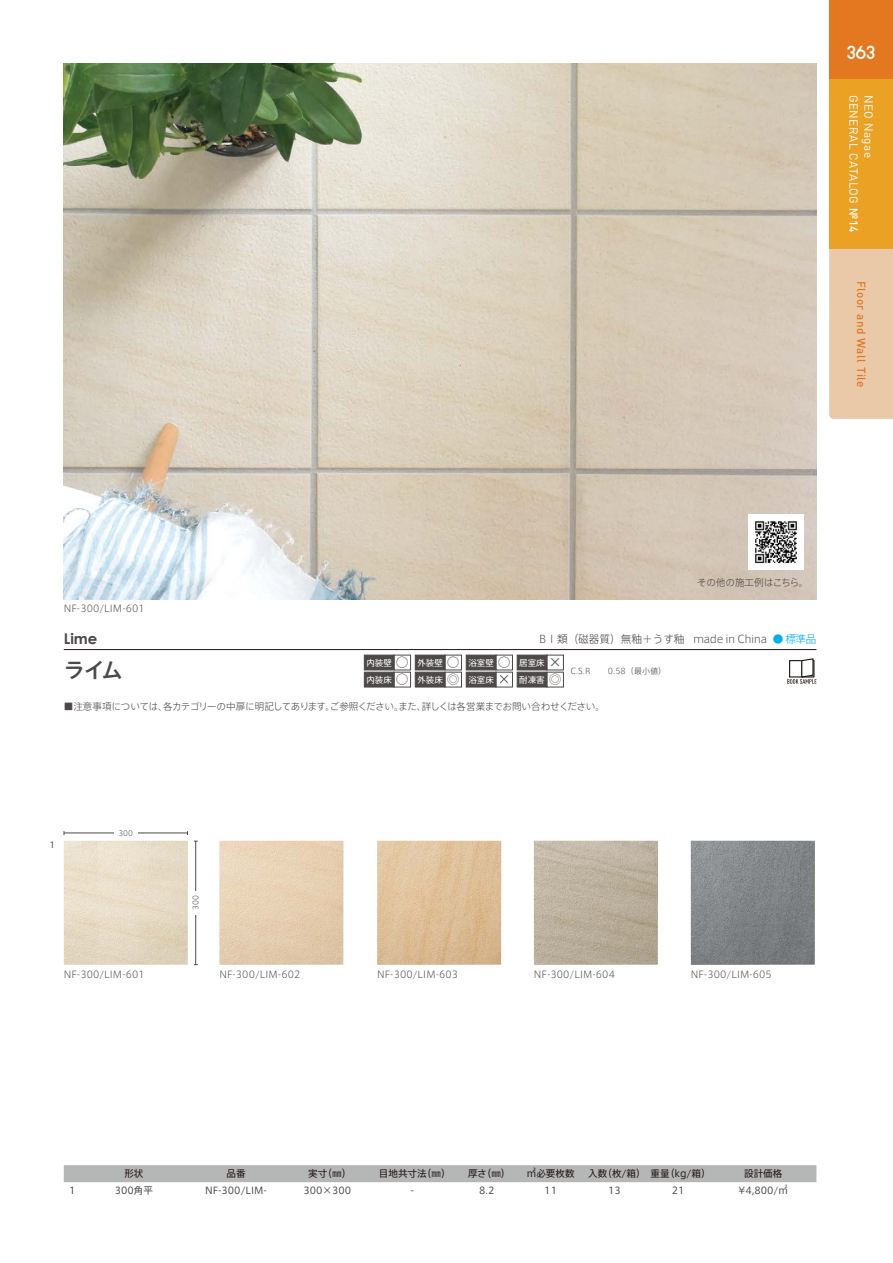
<style>
.page{position:relative;width:893px;height:1263px;background:#fff}
.page>*{position:absolute;margin:0;border:0;box-sizing:border-box;transform-origin:0 0}
.t1{font:500 21.3px "Axis Std";color:#4c4948}
.t2{font:19.2px "Arciform";color:#fff}
.t3{font:700 14.85px "Century Gothic";color:#4c4948}
.t4{font:11.7px "DIN Pro";letter-spacing:.04em;color:#fff}
.t5{font:500 11.7px "DIN Pro";letter-spacing:.04em;color:#e47820}
.t6{font:300 10.65px "Axis Std";letter-spacing:-.04em;color:#4c4948}
.t7{font:300 9.6px "Axis Std";color:#4c4948}
.t8{font:300 9.6px "Axis Std";letter-spacing:-.04em;color:#4c4948}
.t9{font:9.6px "Axis Std";color:#221815}
.t10{font:9.6px "Axis Std";color:#4c4948}
.t11{font:8.55px/17.1px "Axis Std";color:#fff}
.t12{font:8.55px "Axis Std";color:#4c4948}
.t13{font:300 8.1px "Axis Std";color:#4c4948}
.t14{font:300 7.5px "Axis Std";color:#4c4948}
.s1{font-weight:500}
.s2{font-size:12.75px;color:#4c4948}
.s3{color:#00afec}
</style>
<div class="page">
<img style="left:64px;top:64px;width:752px;height:536px">
<hr style="left:64px;top:649px;width:752px;height:1px;background:#221815">
<div style="left:394px;top:655px;width:17px;height:15px;background:#fff;border:1px solid #4c4948"></div>
<div style="left:364px;top:655px;width:30px;height:15px;background:#4c4948"></div>
<div style="left:445px;top:655px;width:17px;height:15px;background:#fff;border:1px solid #4c4948"></div>
<div style="left:415px;top:655px;width:30px;height:15px;background:#4c4948"></div>
<div style="left:496px;top:655px;width:17px;height:15px;background:#fff;border:1px solid #4c4948"></div>
<div style="left:466px;top:655px;width:30px;height:15px;background:#4c4948"></div>
<div style="left:394px;top:672px;width:17px;height:15px;background:#fff;border:1px solid #4c4948"></div>
<div style="left:364px;top:672px;width:30px;height:15px;background:#4c4948"></div>
<div style="left:445px;top:672px;width:17px;height:15px;background:#fff;border:1px solid #4c4948"></div>
<div style="left:415px;top:672px;width:30px;height:15px;background:#4c4948"></div>
<div style="left:496px;top:672px;width:17px;height:15px;background:#fff;border:1px solid #4c4948"></div>
<div style="left:466px;top:672px;width:30px;height:15px;background:#4c4948"></div>
<div style="left:547px;top:655px;width:17px;height:15px;background:#fff;border:1px solid #4c4948"></div>
<div style="left:517px;top:655px;width:30px;height:15px;background:#4c4948"></div>
<div style="left:547px;top:672px;width:17px;height:15px;background:#fff;border:1px solid #4c4948"></div>
<div style="left:517px;top:672px;width:30px;height:15px;background:#4c4948"></div>
<hr style="left:64px;top:833px;width:124px;height:1px;background:#4c4948">
<div style="left:114px;top:827px;width:23px;height:12px;background:#fff"></div>
<hr style="left:195px;top:841px;width:1px;height:124px;background:#4c4948">
<div style="left:190px;top:891px;width:12px;height:23px;background:#fff"></div>
<img style="left:64px;top:841px;width:124px;height:124px">
<img style="left:219px;top:841px;width:124px;height:124px">
<img style="left:377px;top:841px;width:124px;height:124px">
<img style="left:534px;top:841px;width:124px;height:124px">
<img style="left:691px;top:841px;width:124px;height:124px">
<div style="left:64px;top:1165px;width:752px;height:17px;background:#b5b6b6"></div>
<img style="left:748px;top:514px;width:56px;height:56px">
<svg style="left:787px;top:658px;width:29px;height:26px"></svg>
<div style="left:829px;top:249px;width:64px;height:170px;background:#eac9a9"></div>
<div style="left:829px;top:79px;width:64px;height:170px;background:#eba123"></div>
<div style="left:829px;top:0;width:64px;height:79px;background:#e47820"></div>
<h2 class="t2" style="left:847px;top:40px;width:30px">363</h2>
<p class="t4" style="left:862px;top:95px;width:139px;rotate:90deg">GENERAL CATALOG <span class="s1">№14</span></p>
<p class="t4" style="left:877px;top:95px;width:65px;rotate:90deg">NEO Nagae</p>
<p class="t5" style="left:869px;top:281px;width:108px;rotate:90deg">Floor and Wall Tile</p>
<p class="t7" style="left:64px;top:602px;width:83px">NF-300/LIM-601</p>
<p class="t7" style="left:697px;top:575px;width:113px">その他の施工例はこちら。</p>
<h3 class="t3" style="left:64px;top:629px;width:35px">Lime</h3>
<h1 class="t1" style="left:64px;top:654px;width:60px">ライム</h1>
<p class="t11" style="left:366px;top:653px;width:146px">内装壁 <span class="s2">◉</span> 外装壁 <span class="s2">◉</span> 浴室壁 <span class="s2">◉</span>内装床 <span class="s2">◉</span> 外装床 <span class="s2">◎</span> 浴室床 <span class="s2">×</span></p>
<p class="t11" style="left:519px;top:653px;width:44px">居室床 <span class="s2">×</span>耐凍害 <span class="s2">◎</span></p>
<p class="t13" style="left:570px;top:665px;width:22px">C.S.R</p>
<p class="t13" style="left:608px;top:665px;width:60px">0.58（最小値）</p>
<p class="t6" style="left:539px;top:631px;width:279px">BⅠ類（磁器質）無釉＋うす釉 made in China <span class="s3">● 標準品</span></p>
<p class="t8" style="left:64px;top:699px;width:543px">■注意事項については、各カテゴリーの中扉に明記してあります。ご参照ください。また、詳しくは各営業までお問い合わせください。</p>
<p class="t12" style="left:50px;top:838px;width:7px">1</p>
<p class="t14" style="left:118px;top:827px;width:16px">300</p>
<p class="t14" style="left:190px;top:910px;width:16px;rotate:-90deg">300</p>
<p class="t7" style="left:64px;top:968px;width:83px">NF-300/LIM-601</p>
<p class="t7" style="left:219px;top:968px;width:83px">NF-300/LIM-602</p>
<p class="t7" style="left:377px;top:967px;width:83px">NF-300/LIM-603</p>
<p class="t7" style="left:534px;top:967px;width:83px">NF-300/LIM-604</p>
<p class="t7" style="left:691px;top:967px;width:83px">NF-300/LIM-605</p>
<p class="t9" style="left:124px;top:1166px;width:21px">形状</p>
<p class="t9" style="left:226px;top:1166px;width:21px">品番</p>
<p class="t9" style="left:308px;top:1166px;width:45px">実寸（㎜）</p>
<p class="t9" style="left:379px;top:1166px;width:73px">目地共寸法（㎜）</p>
<p class="t9" style="left:468px;top:1166px;width:44px">厚さ（㎜）</p>
<p class="t9" style="left:527px;top:1166px;width:49px">㎡必要枚数</p>
<p class="t9" style="left:588px;top:1166px;width:124px">入数（枚/箱）重量（kg/箱）</p>
<p class="t9" style="left:744px;top:1166px;width:40px">設計価格</p>
<p class="t10" style="left:69px;top:1183px;width:8px">1</p>
<p class="t10" style="left:115px;top:1183px;width:40px">300角平</p>
<p class="t10" style="left:205px;top:1183px;width:63px">NF-300/LIM-</p>
<p class="t10" style="left:303px;top:1183px;width:49px">300×300</p>
<p class="t10" style="left:411px;top:1183px;width:5px">-</p>
<p class="t10" style="left:479px;top:1183px;width:17px">8.2</p>
<p class="t10" style="left:544px;top:1183px;width:14px">11</p>
<p class="t10" style="left:608px;top:1183px;width:14px">13</p>
<p class="t10" style="left:672px;top:1183px;width:14px">21</p>
<p class="t10" style="left:738px;top:1183px;width:51px">¥4,800/㎡</p>
</div>
